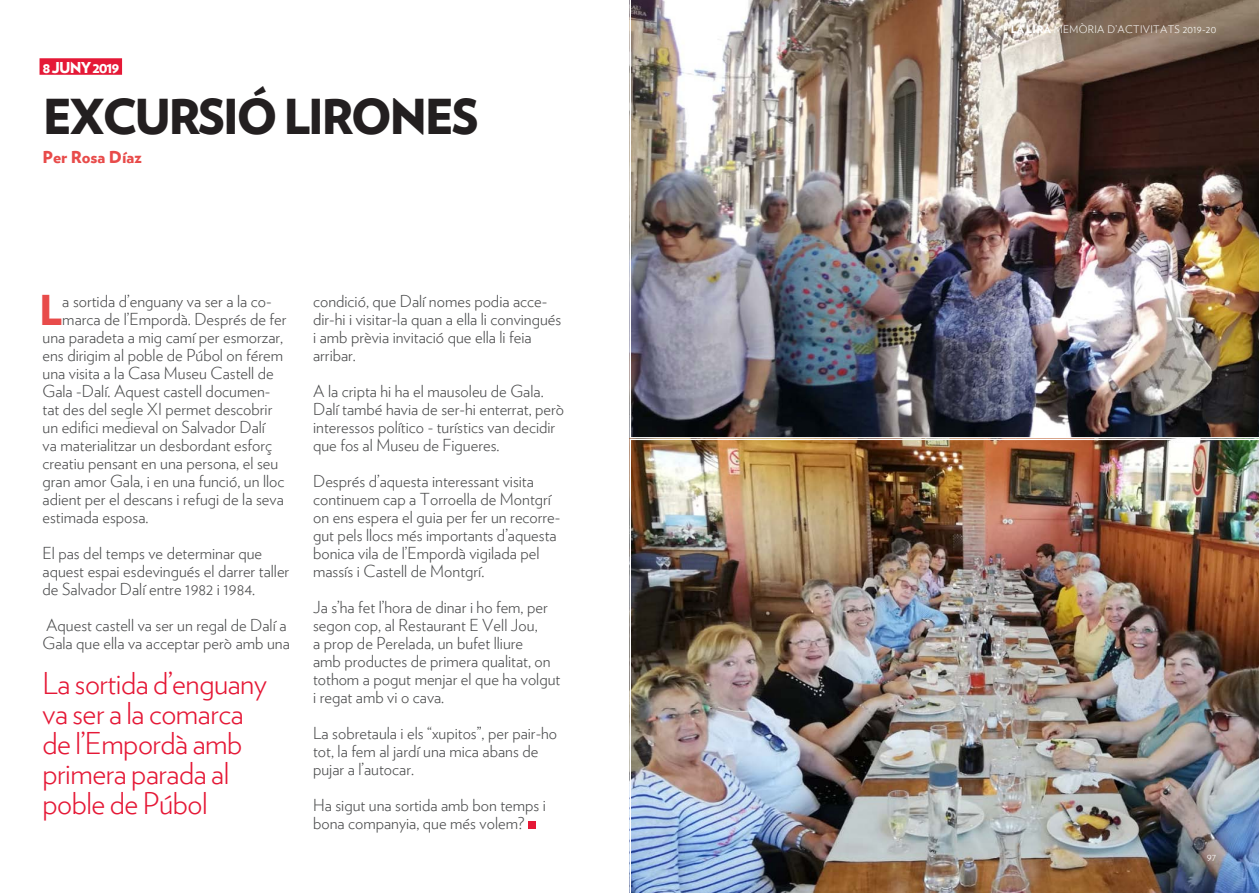
<style>
.page{position:relative;width:1259px;height:893px;background:#fff}
.page>*{position:absolute;margin:0;border:0;box-sizing:border-box;transform-origin:0 0}
.LIRA-Títol-2{font:900 48px "Verlag";letter-spacing:-.055em;color:#231f20}
.LIRA-text_base-CAP{font:900 41.1px "Verlag";color:#e84b4a}
.LIRA-destacat{font:300 30px/30px "Verlag";letter-spacing:-.015em;color:#e51836}
.LIRA-text_base{font:300 16.5px/18px "Verlag";color:#4b4c4d}
.LIRA-text_base-CAP-2{font:300 16.5px "Verlag";color:#4b4c4d}
.LIRA-intertitol{font:900 16.5px "Verlag";color:#e84b4a}
.LIRA-data-OK{font:900 15px "Verlag";letter-spacing:-.065em;color:#fff}
.t1{font:300 10.5px "Verlag";letter-spacing:.035em;color:#fff}
.s1{font-weight:900}
</style>
<div class="page">
<div style="left:528px;top:821px;width:7px;height:8px;background:#e51836"></div>
<div style="left:40px;top:58px;width:82px;height:17px;background:#e51836"></div>
<img style="left:629px;top:0;width:630px;height:439px">
<img style="left:629px;top:439px;width:630px;height:454px">
<p class="LIRA-data-OK" style="left:43px;top:55px;width:78px">8 JUNY 2019</p>
<p class="LIRA-Títol-2" style="left:43px;top:77px;width:438px">EXCURSIÓ LIRONES</p>
<p class="LIRA-intertitol" style="left:43px;top:143px;width:101px">Per Rosa Díaz</p>
<p class="LIRA-text_base-CAP" style="left:39px;top:276px;width:25px">L</p>
<p class="LIRA-text_base-CAP-2" style="left:62px;top:288px;width:211px">a sortida d’enguany va ser a la co-</p>
<p class="LIRA-text_base-CAP-2" style="left:62px;top:306px;width:226px">marca de l’Empordà. Després de fer</p>
<p class="LIRA-text_base-CAP-2" style="left:43px;top:324px;width:242px">una paradeta a mig camí per esmorzar,</p>
<p class="LIRA-text_base-CAP-2" style="left:43px;top:342px;width:242px">ens dirigim al poble de Púbol on férem</p>
<p class="LIRA-text_base-CAP-2" style="left:43px;top:360px;width:233px">una visita a la Casa Museu Castell de</p>
<p class="LIRA-text_base-CAP-2" style="left:43px;top:378px;width:229px">Gala -Dalí. Aquest castell documen-</p>
<p class="LIRA-text_base-CAP-2" style="left:43px;top:396px;width:231px">tat des del segle XI permet descobrir</p>
<p class="LIRA-text_base-CAP-2" style="left:43px;top:414px;width:224px">un edifici medieval on Salvador Dalí</p>
<p class="LIRA-text_base-CAP-2" style="left:43px;top:432px;width:231px">va materialitzar un desbordant esforç</p>
<p class="LIRA-text_base-CAP-2" style="left:43px;top:450px;width:237px">creatiu pensant en una persona, el seu</p>
<p class="LIRA-text_base-CAP-2" style="left:43px;top:468px;width:243px">gran amor Gala, i en una funció, un lloc</p>
<p class="LIRA-text_base-CAP-2" style="left:43px;top:486px;width:243px">adient per el descans i refugi de la seva</p>
<p class="LIRA-text_base-CAP-2" style="left:43px;top:504px;width:107px">estimada esposa.</p>
<p class="LIRA-text_base" style="left:43px;top:543px;width:248px">El pas del temps ve determinar que aquest espai esdevingués el darrer taller de Salvador Dalí entre 1982 i 1984.</p>
<p class="LIRA-text_base" style="left:43px;top:615px;width:249px">Aquest castell va ser un regal de Dalí a<br>Gala que ella va acceptar però amb una</p>
<p class="LIRA-destacat" style="left:43px;top:666px;width:226px">La sortida d’enguany va ser a la comarca de l’Empordà amb primera parada al poble de Púbol</p>
<p class="LIRA-text_base" style="left:313px;top:291px;width:250px">condició, que Dalí nomes podia acce&shy;dir-hi i visitar-la quan a ella li convingués i amb prèvia invitació que ella li feia arribar.</p>
<p class="LIRA-text_base" style="left:313px;top:381px;width:252px">A la cripta hi ha el mausoleu de Gala.<br>Dalí també havia de ser-hi enterrat, però interessos político - turístics van decidir que fos al Museu de Figueres.</p>
<p class="LIRA-text_base" style="left:313px;top:471px;width:249px">Després d’aquesta interessant visita continuem cap a Torroella de Montgrí on ens espera el guia per fer un recorre&shy;gut pels llocs més importants d’aquesta bonica vila de l’Empordà vigilada pel massís i Castell de Montgrí.</p>
<p class="LIRA-text_base" style="left:313px;top:597px;width:249px">Ja s’ha fet l’hora de dinar i ho fem, per segon cop, al Restaurant E Vell Jou,<br>a prop de Perelada, un bufet lliure<br>amb productes de primera qualitat, on tothom a pogut menjar el que ha volgut i regat amb vi o cava.</p>
<p class="LIRA-text_base" style="left:313px;top:723px;width:246px">La sobretaula i els “xupitos”, per pair-ho tot, la fem al jardí una mica abans de pujar a l’autocar.</p>
<p class="LIRA-text_base" style="left:313px;top:795px;width:234px">Ha sigut una sortida amb bon temps i bona companyia, que més volem?</p>
<p class="t1" style="left:1010px;top:21px;width:207px"><span class="s1">LA LIRA</span> MEMÒRIA D’ACTIVITATS 2019-20</p>
<p class="t1" style="left:1206px;top:849px;width:11px">97</p>
</div>
